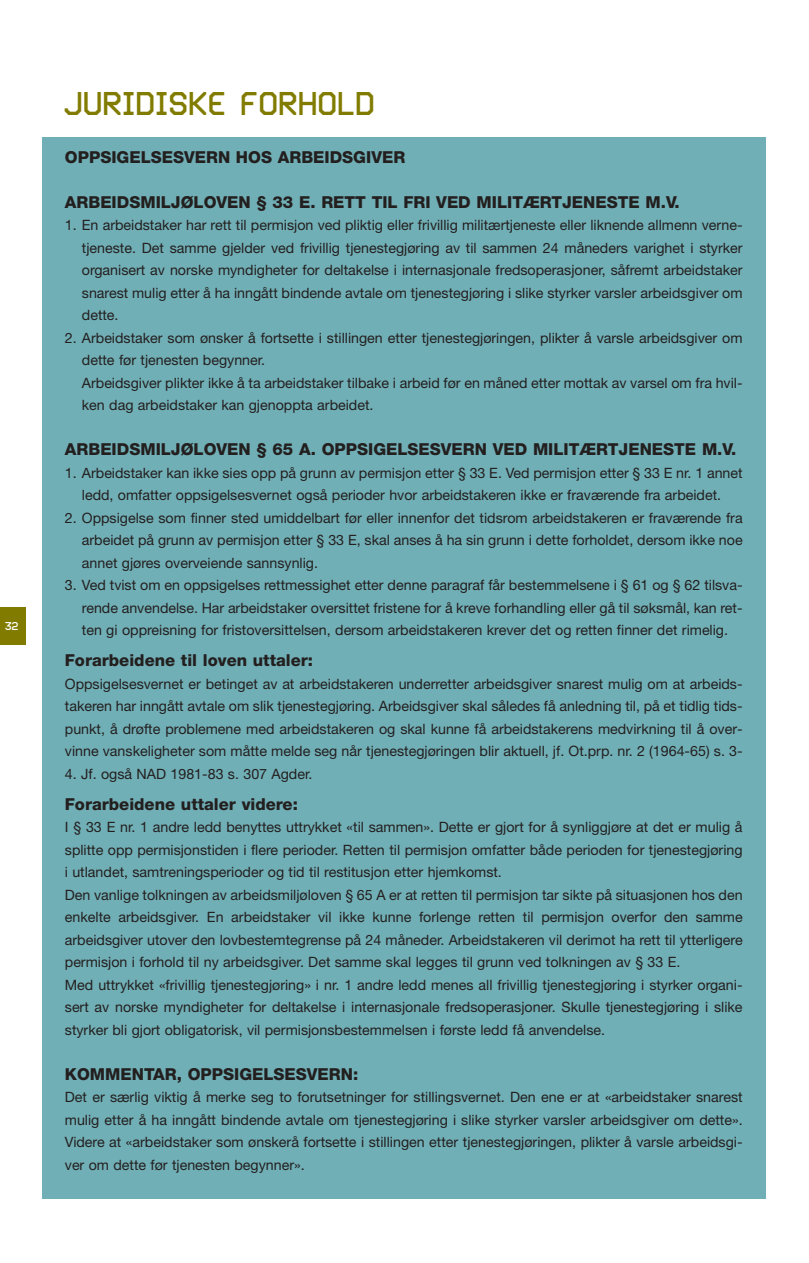
<style>
.page{position:relative;width:809px;height:1263px;background:#fff}
.page>*{position:absolute;margin:0;border:0;box-sizing:border-box;transform-origin:0 0}
.t1{font:34.5px "BD Zenith";color:#817c00}
.t2{font:800 16.5px "Helvetica Neue";color:#231f1f}
.t3{font:14.25px/22.5px "Helvetica Neue";color:#231f1f;text-align:justify}
.t4{font:12px "BD Zenith";color:#fff}
</style>
<div class="page">
<div style="left:0;top:607px;width:25px;height:38px;background:#817c00"></div>
<div style="left:42px;top:137px;width:723px;height:1061px;background:#71afb6"></div>
<p class="t4" style="left:5px;top:621px;width:15px">32</p>
<h1 class="t1" style="left:65px;top:90px;width:313px">JURIDISKE FORHOLD</h1>
<p class="t2" style="left:65px;top:151px;width:342px">OPPSIGELSESVERN HOS ARBEIDSGIVER</p>
<p class="t2" style="left:65px;top:196px;width:616px">ARBEIDSMILJØLOVEN § 33 E. RETT TIL FRI VED MILITÆRTJENESTE M.V.</p>
<p class="t3" style="left:82px;top:216px;width:662px;text-indent:-17px">1. En arbeidstaker har rett til permisjon ved pliktig eller frivillig militærtjeneste eller liknende allmenn verne&shy;tjeneste. Det samme gjelder ved frivillig tjenestegjøring av til sammen 24 måneders varighet i styrker organisert av norske myndigheter for deltakelse i internasjonale fredsoperasjoner, såfremt arbeidstaker snarest mulig etter å ha inngått bindende avtale om tjenestegjøring i slike styrker varsler arbeidsgiver om dette.</p>
<p class="t3" style="left:82px;top:328px;width:662px;text-align:left;text-indent:-17px">2. Arbeidstaker som ønsker å fortsette i stillingen etter tjenestegjøringen, plikter å varsle arbeidsgiver om dette før tjenesten begynner.<br>Arbeidsgiver plikter ikke å ta arbeidstaker tilbake i arbeid før en måned etter mottak av varsel om fra hvil&shy;ken dag arbeidstaker kan gjenoppta arbeidet.</p>
<p class="t2" style="left:65px;top:444px;width:673px">ARBEIDSMILJØLOVEN § 65 A. OPPSIGELSESVERN VED MILITÆRTJENESTE M.V.</p>
<p class="t3" style="left:65px;top:463px;width:679px;text-align:center">1. Arbeidstaker kan ikke sies opp på grunn av permisjon etter § 33 E. Ved permisjon etter § 33 E nr. 1 annet ledd, omfatter oppsigelsesvernet også perioder hvor arbeidstakeren ikke er fraværende fra arbeidet.</p>
<p class="t3" style="left:82px;top:508px;width:662px;text-indent:-17px">2. Oppsigelse som finner sted umiddelbart før eller innenfor det tidsrom arbeidstakeren er fraværende fra arbeidet på grunn av permisjon etter § 33 E, skal anses å ha sin grunn i dette forholdet, dersom ikke noe annet gjøres overveiende sannsynlig.</p>
<p class="t3" style="left:82px;top:576px;width:662px;text-indent:-17px">3. Ved tvist om en oppsigelses rettmessighet etter denne paragraf får bestemmelsene i § 61 og § 62 tilsva&shy;rende anvendelse. Har arbeidstaker oversittet fristene for å kreve forhandling eller gå til søksmål, kan ret&shy;ten gi oppreisning for fristoversittelsen, dersom arbeidstakeren krever det og retten finner det rimelig.</p>
<p class="t2" style="left:65px;top:655px;width:250px">Forarbeidene til loven uttaler:</p>
<p class="t3" style="left:65px;top:674px;width:679px">Oppsigelsesvernet er betinget av at arbeidstakeren underretter arbeidsgiver snarest mulig om at arbeids&shy;takeren har inngått avtale om slik tjenestegjøring. Arbeidsgiver skal således få anledning til, på et tidlig tids&shy;punkt, å drøfte problemene med arbeidstakeren og skal kunne få arbeidstakerens medvirkning til å over&shy;vinne vanskeligheter som måtte melde seg når tjenestegjøringen blir aktuell, jf. Ot.prp. nr. 2 (1964-65) s. 3-</p>
<p class="t3" style="left:65px;top:764px;width:249px">4. Jf. også NAD 1981-83 s. 307 Agder.</p>
<p class="t2" style="left:65px;top:798px;width:234px">Forarbeidene uttaler videre:</p>
<p class="t3" style="left:65px;top:818px;width:679px;text-align:left">I § 33 E nr. 1 andre ledd benyttes uttrykket «til sammen». Dette er gjort for å synliggjøre at det er mulig å splitte opp permisjonstiden i flere perioder. Retten til permisjon omfatter både perioden for tjenestegjøring i utlandet, samtreningsperioder og tid til restitusjon etter hjemkomst.<br>Den vanlige tolkningen av arbeidsmiljøloven § 65 A er at retten til permisjon tar sikte på situasjonen hos den enkelte arbeidsgiver. En arbeidstaker vil ikke kunne forlenge retten til permisjon overfor den samme arbeidsgiver utover den lovbestemtegrense på 24 måneder. Arbeidstakeren vil derimot ha rett til ytterligere permisjon i forhold til ny arbeidsgiver. Det samme skal legges til grunn ved tolkningen av § 33 E.<br>Med uttrykket «frivillig tjenestegjøring» i nr. 1 andre ledd menes all frivillig tjenestegjøring i styrker organi&shy;sert av norske myndigheter for deltakelse i internasjonale fredsoperasjoner. Skulle tjenestegjøring i slike styrker bli gjort obligatorisk, vil permisjonsbestemmelsen i første ledd få anvendelse.</p>
<p class="t2" style="left:65px;top:1068px;width:295px">KOMMENTAR, OPPSIGELSESVERN:</p>
<p class="t3" style="left:65px;top:1088px;width:679px">Det er særlig viktig å merke seg to forutsetninger for stillingsvernet. Den ene er at «arbeidstaker snarest mulig etter å ha inngått bindende avtale om tjenestegjøring i slike styrker varsler arbeidsgiver om dette».<br>Videre at «arbeidstaker som ønskerå fortsette i stillingen etter tjenestegjøringen, plikter å varsle arbeidsgi&shy;ver om dette før tjenesten begynner».</p>
</div>
